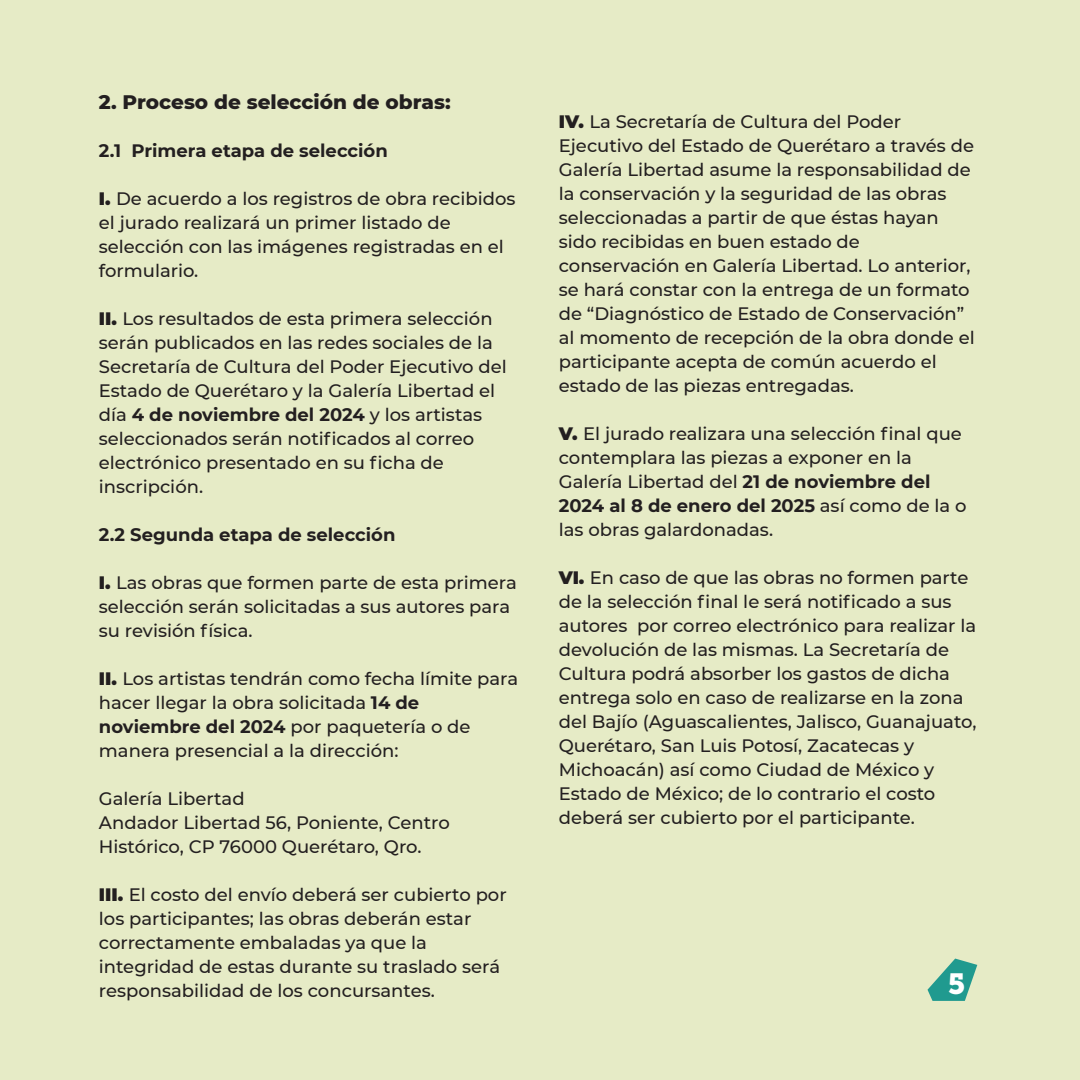
<style>
.page{position:relative;width:1080px;height:1080px;background:#e6ebc6}
.page>*{position:absolute;margin:0;border:0;box-sizing:border-box;transform-origin:0 0}
.t1{font:29px "Museo Slab 900";color:#fff}
.t2{font:800 20px "Montserrat";color:#231f20}
.t3{font:500 18px/24px "Montserrat";color:#231f20}
.t4{font:700 18px "Montserrat";color:#231f20}
.s1{font-weight:900}
.s2{font-weight:700}
</style>
<div class="page">
<svg style="left:928px;top:959px;width:49px;height:42px"></svg>
<p class="t2" style="left:99px;top:87px;width:353px">2. Proceso de selección de obras:</p>
<p class="t4" style="left:99px;top:137px;width:290px">2.1 Primera etapa de selección</p>
<p class="t3" style="left:99px;top:186px;width:418px"><span class="s1">I.</span> De acuerdo a los registros de obra recibidos el jurado realizará un primer listado de selección con las imágenes registradas en el formulario.</p>
<p class="t3" style="left:99px;top:306px;width:409px"><span class="s1">II.</span> Los resultados de esta primera selección serán publicados en las redes sociales de la Secretaría de Cultura del Poder Ejecutivo del Estado de Querétaro y la Galería Libertad el día <span class="s2">4 de noviembre del 2024</span> y los artistas seleccionados serán notificados al correo electrónico presentado en su ficha de inscripción.</p>
<p class="t4" style="left:99px;top:521px;width:298px">2.2 Segunda etapa de selección</p>
<p class="t3" style="left:99px;top:570px;width:419px"><span class="s1">I.</span> Las obras que formen parte de esta primera selección serán solicitadas a sus autores para su revisión física.</p>
<p class="t3" style="left:99px;top:666px;width:421px"><span class="s1">II.</span> Los artistas tendrán como fecha límite para hacer llegar la obra solicitada <span class="s2">14 de noviembre del 2024</span> por paquetería o de manera presencial a la dirección:</p>
<p class="t3" style="left:99px;top:786px;width:352px">Galería Libertad<br>Andador Libertad 56, Poniente, Centro<br>Histórico, CP 76000 Querétaro, Qro.</p>
<p class="t3" style="left:99px;top:882px;width:409px"><span class="s1">III.</span> El costo del envío deberá ser cubierto por los participantes; las obras deberán estar correctamente embaladas ya que la integridad de estas durante su traslado será responsabilidad de los concursantes.</p>
<p class="t3" style="left:559px;top:109px;width:417px"><span class="s1">IV.</span> La Secretaría de Cultura del Poder Ejecutivo del Estado de Querétaro a través de Galería Libertad asume la responsabilidad de la conservación y la seguridad de las obras seleccionadas a partir de que éstas hayan sido recibidas en buen estado de conservación en Galería Libertad. Lo anterior, se hará constar con la entrega de un formato de “Diagnóstico de Estado de Conservación” al momento de recepción de la obra donde el participante acepta de común acuerdo el estado de las piezas entregadas.</p>
<p class="t3" style="left:559px;top:421px;width:409px"><span class="s1">V.</span> El jurado realizara una selección final que contemplara las piezas a exponer en la Galería Libertad del <span class="s2">21 de noviembre del 2024 al 8 de enero del 2025</span> así como de la o las obras galardonadas.</p>
<p class="t3" style="left:559px;top:565px;width:419px"><span class="s1">VI.</span> En caso de que las obras no formen parte de la selección final le será notificado a sus autores por correo electrónico para realizar la devolución de las mismas. La Secretaría de Cultura podrá absorber los gastos de dicha entrega solo en caso de realizarse en la zona del Bajío (Aguascalientes, Jalisco, Guanajuato, Querétaro, San Luis Potosí, Zacatecas y Michoacán) así como Ciudad de México y Estado de México; de lo contrario el costo deberá ser cubierto por el participante.</p>
<h1 class="t1" style="left:948px;top:967px;width:19px">5</h1>
</div>
